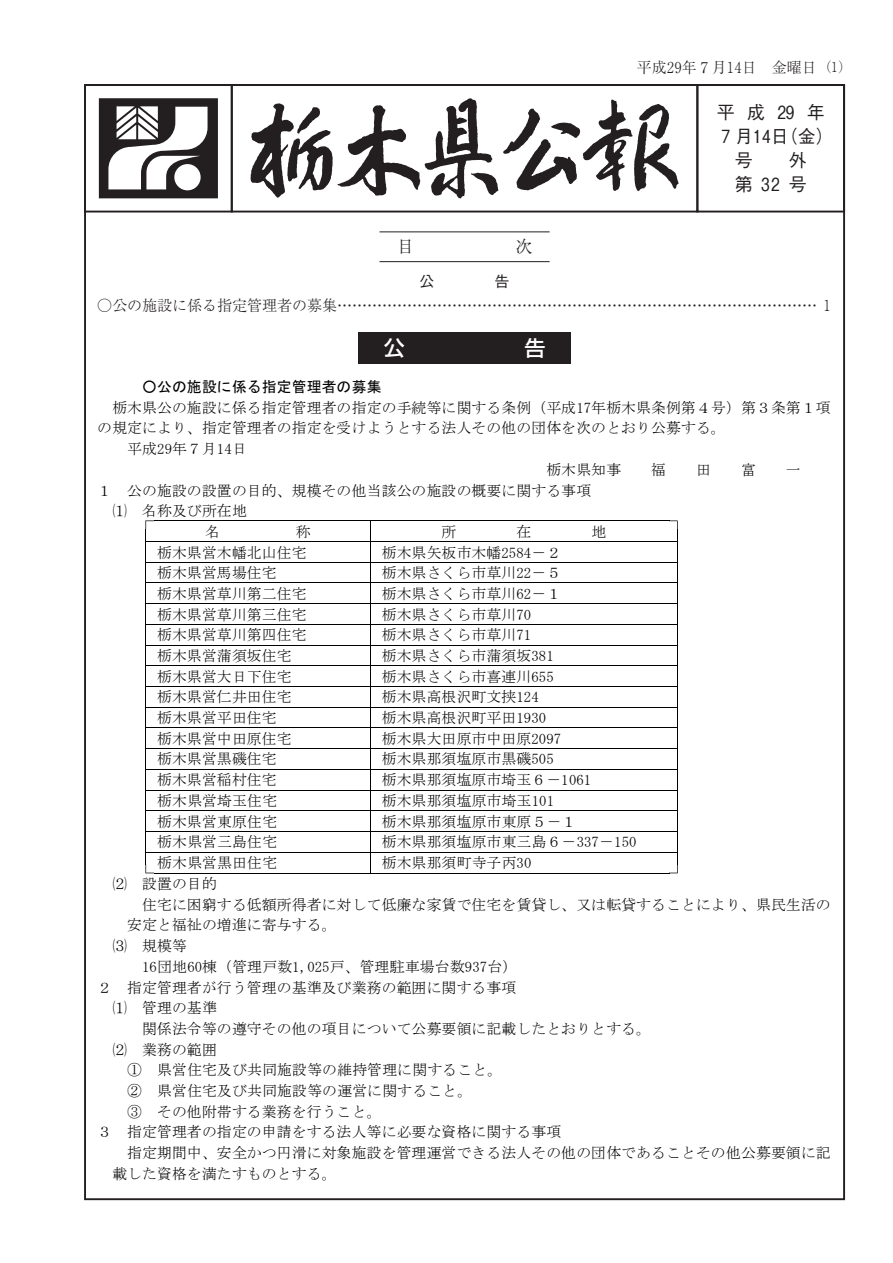
<style>
.page{position:relative;width:893px;height:1263px;background:#fff}
.page>*{position:absolute;margin:0;border:0;box-sizing:border-box;transform-origin:0 0}
.t1{font:500 21px "Shin Go Pr 6";color:#fff}
.t2{font:500 18px/24px "Gothic BBB Pr 5";letter-spacing:.58em;color:#231f20;text-align:center}
.t3{font:300 15px "Ryumin";color:#231f20}
.t4{font:300 15px "Ryumin Pr 5";letter-spacing:.025em;color:#231f20}
.t5{font:500 15px "Gothic BBB Pr 5";color:#231f20}
.t6{font:14.85px "MS Mincho";letter-spacing:.025em;color:#000}
.t7{font:14.85px "MS Mincho";color:#000}
.t8{font:14.85px "MS Gothic";letter-spacing:.025em;color:#000}
.t9{font:300 13.5px "Ryumin Pr 5";color:#231f20}
.s1{font-family:"Ryumin"}
.s2{font-family:"Gothic BBB"}
.s3{font-family:"Ryumin Pr 5"}
</style>
<div class="page">
<svg style="left:99px;top:98px;width:119px;height:100px"></svg>
<div style="left:84px;top:84px;width:149px;height:128px;border:2px solid #231f20"></div>
<svg style="left:251px;top:98px;width:427px;height:100px"></svg>
<div style="left:231px;top:84px;width:467px;height:128px;border:2px solid #231f20"></div>
<div style="left:696px;top:84px;width:149px;height:128px;border:2px solid #231f20"></div>
<div style="left:358px;top:332px;width:213px;height:32px;background:#231f20"></div>
<hr style="left:379px;top:232px;width:171px;height:1px;background:#231f20">
<hr style="left:379px;top:261px;width:171px;height:1px;background:#231f20">
<svg style="left:145px;top:520px;width:9px;height:9px"></svg>
<svg style="left:669px;top:520px;width:9px;height:9px"></svg>
<hr style="left:154px;top:520px;width:515px;height:1px;background:#000">
<hr style="left:146px;top:541px;width:531px;height:1px;background:#000">
<hr style="left:146px;top:562px;width:531px;height:1px;background:#000">
<hr style="left:146px;top:582px;width:531px;height:1px;background:#000">
<hr style="left:146px;top:603px;width:531px;height:1px;background:#000">
<hr style="left:146px;top:624px;width:531px;height:1px;background:#000">
<hr style="left:146px;top:645px;width:531px;height:1px;background:#000">
<hr style="left:146px;top:665px;width:531px;height:1px;background:#000">
<hr style="left:146px;top:686px;width:531px;height:1px;background:#000">
<hr style="left:146px;top:707px;width:531px;height:1px;background:#000">
<hr style="left:146px;top:728px;width:531px;height:1px;background:#000">
<hr style="left:146px;top:748px;width:531px;height:1px;background:#000">
<hr style="left:146px;top:769px;width:531px;height:1px;background:#000">
<hr style="left:146px;top:790px;width:531px;height:1px;background:#000">
<hr style="left:146px;top:810px;width:531px;height:1px;background:#000">
<hr style="left:146px;top:831px;width:531px;height:1px;background:#000">
<hr style="left:146px;top:852px;width:531px;height:1px;background:#000">
<svg style="left:145px;top:864px;width:9px;height:10px"></svg>
<svg style="left:669px;top:865px;width:9px;height:9px"></svg>
<hr style="left:154px;top:873px;width:515px;height:1px;background:#000">
<hr style="left:145px;top:529px;width:1px;height:336px;background:#000">
<hr style="left:370px;top:521px;width:1px;height:352px;background:#000">
<hr style="left:677px;top:529px;width:1px;height:336px;background:#000">
<p class="t4" style="left:637px;top:55px;width:181px">平成29年<span class="s1">７</span>月14日　金曜日</p>
<p class="t9" style="left:818px;top:56px;width:35px">（1）</p>
<p class="t2" style="left:717px;top:99px;width:118px">平成29年<br><span class="s2">７</span>月14日（金）号　　外第32号</p>
<p class="t5" style="left:420px;top:270px;width:16px">公</p>
<p class="t5" style="left:495px;top:270px;width:16px">告</p>
<p class="t3" style="left:97px;top:297px;width:735px"><span class="s3">○公の施設に係る指定管理者の募集</span>…………………………………………………………………………………… <span class="s3">1</span></p>
<h1 class="t1" style="left:384px;top:331px;width:22px">公</h1>
<h1 class="t1" style="left:524px;top:331px;width:22px">告</h1>
<p class="t8" style="left:142px;top:379px;width:241px">○公の施設に係る指定管理者の募集</p>
<p class="t7" style="left:112px;top:400px;width:720px">栃木県公の施設に係る指定管理者の指定の手続等に関する条例（平成17年栃木県条例第４号）第３条第１項</p>
<p class="t6" style="left:97px;top:420px;width:630px">の規定により、指定管理者の指定を受けようとする法人その他の団体を次のとおり公募する。</p>
<p class="t7" style="left:127px;top:441px;width:121px">平成29年７月14日</p>
<p class="t6" style="left:546px;top:462px;width:76px">栃木県知事</p>
<p class="t6" style="left:651px;top:462px;width:16px">福</p>
<p class="t6" style="left:696px;top:462px;width:16px">田</p>
<p class="t6" style="left:741px;top:462px;width:16px">富</p>
<p class="t6" style="left:786px;top:462px;width:16px">一</p>
<p class="t6" style="left:97px;top:483px;width:495px">１ 公の施設の設置の目的、規模その他当該公の施設の概要に関する事項</p>
<p class="t6" style="left:112px;top:503px;width:136px">⑴ 名称及び所在地</p>
<p class="t6" style="left:206px;top:524px;width:16px">名</p>
<p class="t6" style="left:296px;top:524px;width:16px">称</p>
<p class="t6" style="left:442px;top:524px;width:16px">所</p>
<p class="t6" style="left:517px;top:524px;width:16px">在</p>
<p class="t6" style="left:592px;top:524px;width:16px">地</p>
<p class="t6" style="left:157px;top:545px;width:151px">栃木県営木幡北山住宅</p>
<p class="t7" style="left:382px;top:545px;width:181px">栃木県矢板市木幡2584－２</p>
<p class="t6" style="left:157px;top:565px;width:121px">栃木県営馬場住宅</p>
<p class="t6" style="left:382px;top:565px;width:181px">栃木県さくら市草川22－５</p>
<p class="t6" style="left:157px;top:586px;width:151px">栃木県営草川第二住宅</p>
<p class="t6" style="left:382px;top:586px;width:181px">栃木県さくら市草川62－１</p>
<p class="t6" style="left:157px;top:607px;width:151px">栃木県営草川第三住宅</p>
<p class="t6" style="left:382px;top:607px;width:151px">栃木県さくら市草川70</p>
<p class="t6" style="left:157px;top:628px;width:151px">栃木県営草川第四住宅</p>
<p class="t6" style="left:382px;top:628px;width:151px">栃木県さくら市草川71</p>
<p class="t6" style="left:157px;top:648px;width:136px">栃木県営蒲須坂住宅</p>
<p class="t6" style="left:382px;top:648px;width:174px">栃木県さくら市蒲須坂381</p>
<p class="t6" style="left:157px;top:669px;width:136px">栃木県営大日下住宅</p>
<p class="t6" style="left:382px;top:669px;width:174px">栃木県さくら市喜連川655</p>
<p class="t6" style="left:157px;top:690px;width:136px">栃木県営仁井田住宅</p>
<p class="t7" style="left:382px;top:690px;width:159px">栃木県高根沢町文挟124</p>
<p class="t6" style="left:157px;top:710px;width:121px">栃木県営平田住宅</p>
<p class="t7" style="left:382px;top:710px;width:166px">栃木県高根沢町平田1930</p>
<p class="t6" style="left:157px;top:731px;width:136px">栃木県営中田原住宅</p>
<p class="t7" style="left:382px;top:731px;width:181px">栃木県大田原市中田原2097</p>
<p class="t6" style="left:157px;top:752px;width:121px">栃木県営黒磯住宅</p>
<p class="t6" style="left:382px;top:752px;width:174px">栃木県那須塩原市黒磯505</p>
<p class="t6" style="left:157px;top:772px;width:121px">栃木県営稲村住宅</p>
<p class="t7" style="left:382px;top:772px;width:211px">栃木県那須塩原市埼玉６－1061</p>
<p class="t6" style="left:157px;top:793px;width:122px">栃木県営埼玉住宅</p>
<p class="t6" style="left:382px;top:793px;width:174px">栃木県那須塩原市埼玉101</p>
<p class="t6" style="left:157px;top:814px;width:122px">栃木県営東原住宅</p>
<p class="t6" style="left:382px;top:814px;width:196px">栃木県那須塩原市東原５－１</p>
<p class="t6" style="left:157px;top:835px;width:122px">栃木県営三島住宅</p>
<p class="t6" style="left:382px;top:835px;width:256px">栃木県那須塩原市東三島６－337－150</p>
<p class="t6" style="left:157px;top:855px;width:122px">栃木県営黒田住宅</p>
<p class="t6" style="left:382px;top:855px;width:151px">栃木県那須町寺子丙30</p>
<p class="t6" style="left:112px;top:876px;width:106px">⑵ 設置の目的</p>
<p class="t6" style="left:142px;top:897px;width:690px">住宅に困窮する低額所得者に対して低廉な家賃で住宅を賃貸し、又は転貸することにより、県民生活の</p>
<p class="t6" style="left:127px;top:917px;width:211px">安定と福祉の増進に寄与する。</p>
<p class="t6" style="left:112px;top:938px;width:76px">⑶ 規模等</p>
<p class="t7" style="left:142px;top:959px;width:376px">16団地60棟（管理戸数1,025戸、管理駐車場台数937台）</p>
<p class="t6" style="left:97px;top:980px;width:420px">２ 指定管理者が行う管理の基準及び業務の範囲に関する事項</p>
<p class="t6" style="left:112px;top:1000px;width:106px">⑴ 管理の基準</p>
<p class="t6" style="left:142px;top:1021px;width:510px">関係法令等の遵守その他の項目について公募要領に記載したとおりとする。</p>
<p class="t6" style="left:112px;top:1042px;width:106px">⑵ 業務の範囲</p>
<p class="t6" style="left:127px;top:1062px;width:376px">① 県営住宅及び共同施設等の維持管理に関すること。</p>
<p class="t6" style="left:127px;top:1083px;width:347px">② 県営住宅及び共同施設等の運営に関すること。</p>
<p class="t6" style="left:127px;top:1104px;width:256px">③ その他附帯する業務を行うこと。</p>
<p class="t6" style="left:97px;top:1124px;width:466px">３ 指定管理者の指定の申請をする法人等に必要な資格に関する事項</p>
<p class="t6" style="left:127px;top:1145px;width:705px">指定期間中、安全かつ円滑に対象施設を管理運営できる法人その他の団体であることその他公募要領に記</p>
<p class="t7" style="left:112px;top:1166px;width:226px">載した資格を満たすものとする。</p>
</div>
